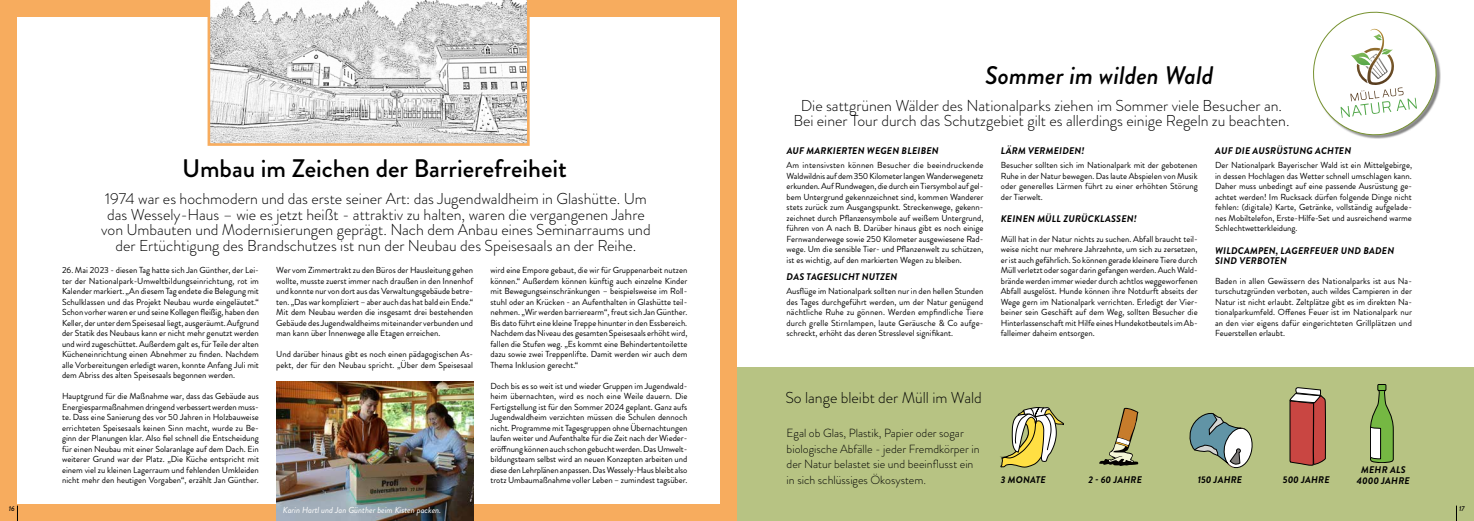
<style>
.page{position:relative;width:1474px;height:521px;background:#fff}
.page>*{position:absolute;margin:0;border:0;box-sizing:border-box;transform-origin:0 0}
.Headline{font:500 25.38px "Brandon Grotesque";color:#000}
.Headline-2{font:italic 500 25.38px "Brandon Grotesque";color:#000}
.Subheadline{font:300 15.75px/15.8px "Brandon Grotesque";color:#000;text-align:center}
.Subheadline_2{font:300 11.81px/15.8px "Brandon Grotesque";color:#000}
.Zwischentitel{font:italic 700 9.62px/10.5px "Brandon Grotesque";letter-spacing:.02em;color:#000}
.Lauftext{font:8.75px/10.5px "Brandon Grotesque";color:#000;text-align:justify}
.t1{font:italic 8.75px "Brandon Grotesque";color:#fff}
.t2{font:italic 500 7px "Brandon Grotesque";color:#000}
</style>
<div class="page">
<div style="left:0;top:0;width:736px;height:521px;background:#f7ac5e"></div>
<div style="left:17px;top:17px;width:702px;height:487px;background:#fff"></div>
<svg style="left:207px;top:0;width:322px;height:146px"></svg>
<img style="left:276px;top:381px;width:197px;height:140px">
<div style="left:737px;top:367px;width:736px;height:154px;background:#b7c383"></div>
<svg style="left:1000px;top:407px;width:63px;height:60px"></svg>
<svg style="left:1099px;top:408px;width:40px;height:58px"></svg>
<svg style="left:1189px;top:412px;width:63px;height:56px"></svg>
<svg style="left:1289px;top:387px;width:37px;height:79px;background:#b35950"></svg>
<svg style="left:1370px;top:384px;width:23px;height:79px"></svg>
<svg style="left:1313px;top:11px;width:128px;height:128px"></svg>
<svg style="left:17px;top:505px;width:1px;height:16px"></svg>
<svg style="left:1456px;top:505px;width:1px;height:16px"></svg>
<p class="Headline" style="left:182px;top:151px;width:386px">Umbau im Zeichen der Barrierefreiheit</p>
<p class="Subheadline" style="left:101px;top:191px;width:551px">1974 war es hochmodern und das erste seiner Art: das Jugendwaldheim in Glashütte. Um das Wessely-Haus – wie es jetzt heißt - attraktiv zu halten, waren die vergangenen Jahre von Umbauten und Modernisierungen geprägt. Nach dem Anbau eines Seminarraums und der Ertüchtigung des Brandschutzes ist nun der Neubau des Speisesaals an der Reihe.</p>
<p class="Lauftext" style="left:62px;top:265px;width:198px">26. Mai 2023 - diesen Tag hatte sich Jan Günther, der Lei&shy;ter der Nationalpark-Umweltbildungseinrichtung, rot im Kalender markiert. „An diesem Tag endete die Belegung mit Schulklassen und das Projekt Neubau wurde eingeläutet.“ Schon vorher waren er und seine Kollegen fleißig, haben den Keller, der unter dem Speisesaal liegt, ausgeräumt. Aufgrund der Statik des Neubaus kann er nicht mehr genutzt werden und wird zugeschüttet. Außerdem galt es, für Teile der alten Kücheneinrichtung einen Abnehmer zu finden. Nachdem alle Vorbereitungen erledigt waren, konnte Anfang Juli mit dem Abriss des alten Speisesaals begonnen werden.</p>
<p class="Lauftext" style="left:62px;top:391px;width:198px">Hauptgrund für die Maßnahme war, dass das Gebäude aus Energiesparmaßnahmen dringend verbessert werden muss&shy;te. Dass eine Sanierung des vor 50 Jahren in Holzbauweise errichteten Speisesaals keinen Sinn macht, wurde zu Be&shy;ginn der Planungen klar. Also fiel schnell die Entscheidung für einen Neubau mit einer Solaranlage auf dem Dach. Ein weiterer Grund war der Platz. „Die Küche entspricht mit einem viel zu kleinen Lagerraum und fehlenden Umkleiden nicht mehr den heutigen Vorgaben“, erzählt Jan Günther.</p>
<p class="Lauftext" style="left:276px;top:265px;width:198px">Wer vom Zimmertrakt zu den Büros der Hausleitung gehen wollte, musste zuerst immer nach draußen in den Innenhof und konnte nur von dort aus das Verwaltungsgebäude betre&shy;ten. „Das war kompliziert – aber auch das hat bald ein Ende.“ Mit dem Neubau werden die insgesamt drei bestehenden Gebäude des Jugendwaldheims miteinander verbunden und man kann über Innenwege alle Etagen erreichen.</p>
<p class="Lauftext" style="left:276px;top:349px;width:198px">Und darüber hinaus gibt es noch einen pädagogischen As&shy;pekt, der für den Neubau spricht. „Über dem Speisesaal</p>
<p class="Lauftext" style="left:490px;top:265px;width:198px">wird eine Empore gebaut, die wir für Gruppenarbeit nutzen können.“ Außerdem können künftig auch einzelne Kinder mit Bewegungseinschränkungen – beispielsweise im Roll&shy;stuhl oder an Krücken - an Aufenthalten in Glashütte teil&shy;nehmen. „Wir werden barrierearm“, freut sich Jan Günther.<br>Bis dato führt eine kleine Treppe hinunter in den Essbereich.<br>Nachdem das Niveau des gesamten Speisesaals erhöht wird, fallen die Stufen weg. „Es kommt eine Behindertentoilette dazu sowie zwei Treppenlifte. Damit werden wir auch dem Thema Inklusion gerecht.“</p>
<p class="Lauftext" style="left:490px;top:380px;width:198px">Doch bis es so weit ist und wieder Gruppen im Jugendwald&shy;heim übernachten, wird es noch eine Weile dauern. Die Fertigstellung ist für den Sommer 2024 geplant. Ganz aufs Jugendwaldheim verzichten müssen die Schulen dennoch nicht. Programme mit Tagesgruppen ohne Übernachtungen laufen weiter und Aufenthalte für die Zeit nach der Wieder&shy;eröffnung können auch schon gebucht werden. Das Umwelt&shy;bildungsteam selbst wird an neuen Konzepten arbeiten und diese den Lehrplänen anpassen. Das Wessely-Haus bleibt also trotz Umbaumaßnahme voller Leben – zumindest tagsüber.</p>
<p class="Headline-2" style="left:985px;top:58px;width:230px">Sommer im wilden Wald</p>
<p class="Subheadline" style="left:793px;top:97px;width:497px">Die sattgrünen Wälder des Nationalparks ziehen im Sommer viele Besucher an.<br>Bei einer Tour durch das Schutzgebiet gilt es allerdings einige Regeln zu beachten.</p>
<p class="Zwischentitel" style="left:786px;top:145px;width:153px">AUF MARKIERTEN WEGEN BLEIBEN</p>
<p class="Lauftext" style="left:786px;top:160px;width:198px">Am intensivsten können Besucher die beeindruckende Waldwildnis auf dem 350 Kilometer langen Wanderwegenetz erkunden. Auf Rundwegen, die durch ein Tiersymbol auf gel&shy;bem Untergrund gekennzeichnet sind, kommen Wanderer stets zurück zum Ausgangspunkt. Streckenwege, gekenn&shy;zeichnet durch Pflanzensymbole auf weißem Untergrund, führen von A nach B. Darüber hinaus gibt es noch einige Fernwanderwege sowie 250 Kilometer ausgewiesene Rad&shy;wege. Um die sensible Tier- und Pflanzenwelt zu schützen, ist es wichtig, auf den markierten Wegen zu bleiben.</p>
<p class="Zwischentitel" style="left:786px;top:271px;width:112px">DAS TAGESLICHT NUTZEN</p>
<p class="Lauftext" style="left:786px;top:286px;width:198px">Ausflüge im Nationalpark sollten nur in den hellen Stunden des Tages durchgeführt werden, um der Natur genügend nächtliche Ruhe zu gönnen. Werden empfindliche Tiere durch grelle Stirnlampen, laute Geräusche &amp; Co aufge&shy;schreckt, erhöht das deren Stresslevel signifikant.</p>
<p class="Zwischentitel" style="left:1000px;top:145px;width:85px">LÄRM VERMEIDEN!</p>
<p class="Lauftext" style="left:1000px;top:160px;width:198px">Besucher sollten sich im Nationalpark mit der gebotenen Ruhe in der Natur bewegen. Das laute Abspielen von Musik oder generelles Lärmen führt zu einer erhöhten Störung der Tierwelt.</p>
<p class="Zwischentitel" style="left:1000px;top:214px;width:137px">KEINEN MÜLL ZURÜCKLASSEN!</p>
<p class="Lauftext" style="left:1000px;top:233px;width:198px">Müll hat in der Natur nichts zu suchen. Abfall braucht teil&shy;weise nicht nur mehrere Jahrzehnte, um sich zu zersetzen, er ist auch gefährlich. So können gerade kleinere Tiere durch Müll verletzt oder sogar darin gefangen werden. Auch Wald&shy;brände werden immer wieder durch achtlos weggeworfenen Abfall ausgelöst. Hunde können ihre Notdurft abseits der Wege gern im Nationalpark verrichten. Erledigt der Vier&shy;beiner sein Geschäft auf dem Weg, sollten Besucher die Hinterlassenschaft mit Hilfe eines Hundekotbeutels im Ab&shy;falleimer daheim entsorgen.</p>
<p class="Zwischentitel" style="left:1215px;top:145px;width:138px">AUF DIE AUSRÜSTUNG ACHTEN</p>
<p class="Lauftext" style="left:1215px;top:160px;width:198px">Der Nationalpark Bayerischer Wald ist ein Mittelgebirge, in dessen Hochlagen das Wetter schnell umschlagen kann.<br>Daher muss unbedingt auf eine passende Ausrüstung ge&shy;achtet werden! Im Rucksack dürfen folgende Dinge nicht fehlen: (digitale) Karte, Getränke, vollständig aufgelade&shy;nes Mobiltelefon, Erste-Hilfe-Set und ausreichend warme Schlechtwetterkleidung.</p>
<p class="Zwischentitel" style="left:1215px;top:245px;width:180px">WILDCAMPEN, LAGERFEUER UND BADEN<br>SIND VERBOTEN</p>
<p class="Lauftext" style="left:1215px;top:275px;width:198px">Baden in allen Gewässern des Nationalparks ist aus Na&shy;turschutzgründen verboten, auch wildes Campieren in der Natur ist nicht erlaubt. Zeltplätze gibt es im direkten Na&shy;tionalparkumfeld. Offenes Feuer ist im Nationalpark nur an den vier eigens dafür eingerichteten Grillplätzen und Feuerstellen erlaubt.</p>
<p class="Subheadline" style="left:785px;top:390px;width:198px">So lange bleibt der Müll im Wald</p>
<p class="Subheadline_2" style="left:786px;top:425px;width:194px">Egal ob Glas, Plastik, Papier oder sogar biologische Abfälle - jeder Fremdkörper in der Natur belastet sie und beeinflusst ein in sich schlüssiges Ökosystem.</p>
<p class="Zwischentitel" style="left:1000px;top:475px;width:46px">3 MONATE</p>
<p class="Zwischentitel" style="left:1088px;top:475px;width:55px">2 - 60 JAHRE</p>
<p class="Zwischentitel" style="left:1197px;top:475px;width:46px">150 JAHRE</p>
<p class="Zwischentitel" style="left:1282px;top:475px;width:48px">500 JAHRE</p>
<p class="Zwischentitel" style="left:1356px;top:465px;width:54px;text-align:center">MEHR ALS<br>4000 JAHRE</p>
<p class="t2" style="left:9px;top:504px;width:8px">16</p>
<p class="t2" style="left:1458px;top:504px;width:7px">17</p>
<p class="t1" style="left:283px;top:504px;width:160px">Karin Hartl und Jan Günther beim Kisten packen.</p>
</div>
